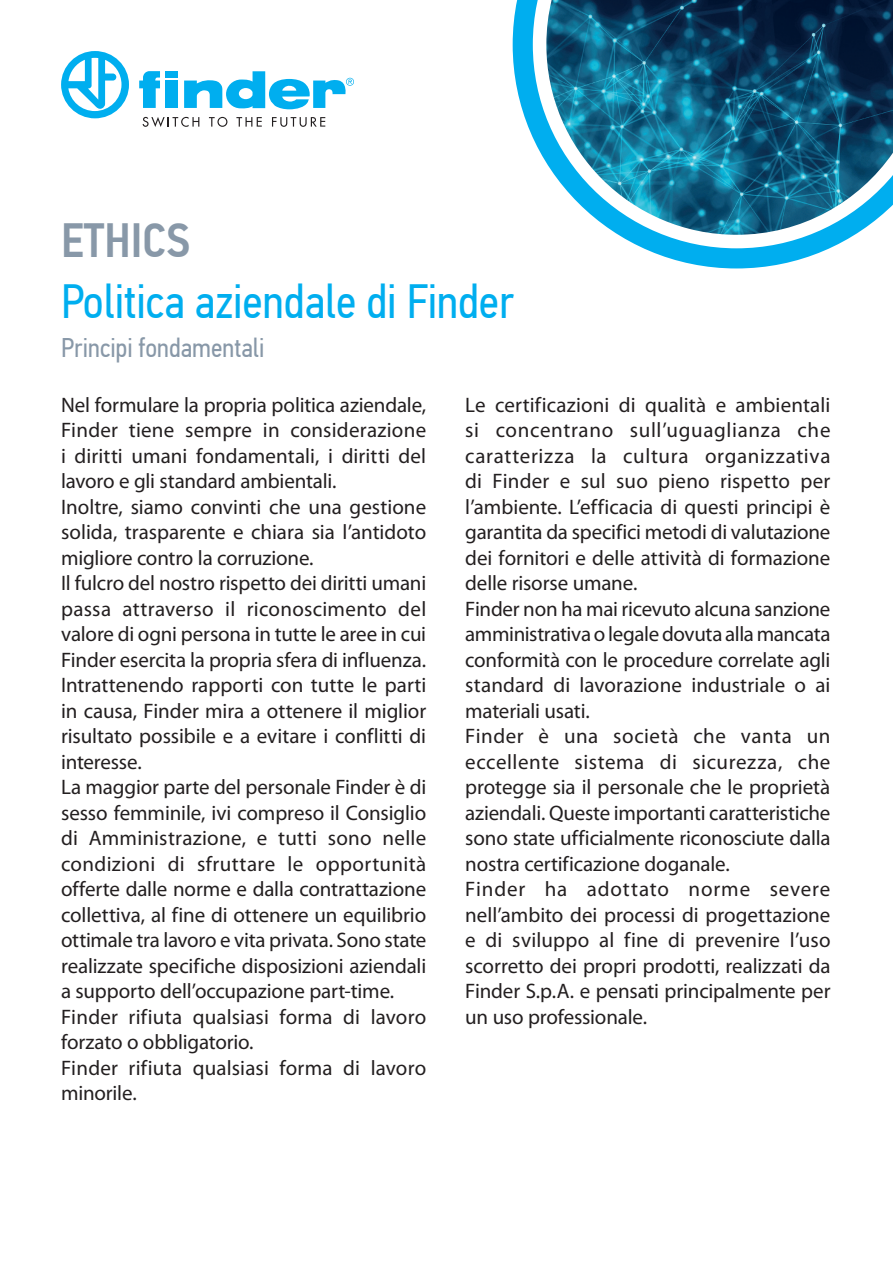
<style>
.page{position:relative;width:893px;height:1263px;background:#fff}
.page>*{position:absolute;margin:0;border:0;box-sizing:border-box;transform-origin:0 0}
.Testi__caratteristic{font:48px "PF Din Text Cond Pro";color:#00aeef}
.Testi__caratteristic-2{font:500 48px "PF Din Text Cond Pro";color:#8898a8}
.Normale{font:27px "PF Din Text Cond Pro";color:#8898a8}
.Normale-2{font:21px/25.5px "Myriad Pro";letter-spacing:-.005em;color:#231f20;text-align:justify}
</style>
<div class="page">
<svg style="left:513px;top:0;width:317px;height:268px"></svg>
<svg style="left:533px;top:0;width:321px;height:248px"></svg>
<img style="left:546px;top:0;width:347px;height:235px">
<svg style="left:61px;top:51px;width:68px;height:67px"></svg>
<svg style="left:184px;top:71px;width:170px;height:38px"></svg>
<svg style="left:139px;top:71px;width:21px;height:37px"></svg>
<div style="left:165px;top:81px;width:13px;height:27px;background:#00aeef"></div>
<div style="left:165px;top:71px;width:13px;height:6px;background:#00aeef"></div>
<svg style="left:143px;top:117px;width:56px;height:10px"></svg>
<svg style="left:209px;top:117px;width:18px;height:10px"></svg>
<svg style="left:236px;top:117px;width:26px;height:10px"></svg>
<svg style="left:272px;top:117px;width:53px;height:10px"></svg>
<p class="Testi__caratteristic-2" style="left:61px;top:212px;width:131px">ETHICS</p>
<p class="Testi__caratteristic" style="left:61px;top:273px;width:455px">Politica aziendale di Finder</p>
<p class="Normale" style="left:61px;top:332px;width:205px">Principi fondamentali</p>
<p class="Normale-2" style="left:61px;top:391px;width:367px">Nel formulare la propria politica aziendale, Finder tiene sempre in considerazione i diritti umani fondamentali, i diritti del lavoro e gli standard ambientali.</p>
<p class="Normale-2" style="left:61px;top:493px;width:367px">Inoltre, siamo convinti che una gestione solida, trasparente e chiara sia l’antidoto migliore contro la corruzione.</p>
<p class="Normale-2" style="left:61px;top:570px;width:367px">Il fulcro del nostro rispetto dei diritti umani passa attraverso il riconoscimento del valore di ogni persona in tutte le aree in cui Finder esercita la propria sfera di influenza.</p>
<p class="Normale-2" style="left:61px;top:672px;width:367px">Intrattenendo rapporti con tutte le parti in causa, Finder mira a ottenere il miglior risultato possibile e a evitare i conflitti di interesse.</p>
<p class="Normale-2" style="left:61px;top:774px;width:367px">La maggior parte del personale Finder è di sesso femminile, ivi compreso il Consiglio di Amministrazione, e tutti sono nelle condizioni di sfruttare le opportunità offerte dalle norme e dalla contrattazione collettiva, al fine di ottenere un equilibrio ottimale tra lavoro e vita privata. Sono state realizzate specifiche disposizioni aziendali a supporto dell’occupazione part-time.</p>
<p class="Normale-2" style="left:61px;top:1003px;width:367px">Finder rifiuta qualsiasi forma di lavoro forzato o obbligatorio.</p>
<p class="Normale-2" style="left:61px;top:1054px;width:367px">Finder rifiuta qualsiasi forma di lavoro minorile.</p>
<p class="Normale-2" style="left:465px;top:391px;width:367px">Le certificazioni di qualità e ambientali si concentrano sull’uguaglianza che caratterizza la cultura organizzativa di Finder e sul suo pieno rispetto per l’ambiente. L’efficacia di questi principi è garantita da specifici metodi di valutazione dei fornitori e delle attività di formazione delle risorse umane.</p>
<p class="Normale-2" style="left:465px;top:595px;width:367px">Finder non ha mai ricevuto alcuna sanzione amministrativa o legale dovuta alla mancata conformità con le procedure correlate agli standard di lavorazione industriale o ai materiali usati.</p>
<p class="Normale-2" style="left:465px;top:723px;width:367px">Finder è una società che vanta un eccellente sistema di sicurezza, che protegge sia il personale che le proprietà aziendali. Queste importanti caratteristiche sono state ufficialmente riconosciute dalla nostra certificazione doganale.</p>
<p class="Normale-2" style="left:465px;top:876px;width:367px">Finder ha adottato norme severe nell’ambito dei processi di progettazione e di sviluppo al fine di prevenire l’uso scorretto dei propri prodotti, realizzati da Finder S.p.A. e pensati principalmente per un uso professionale.</p>
</div>
